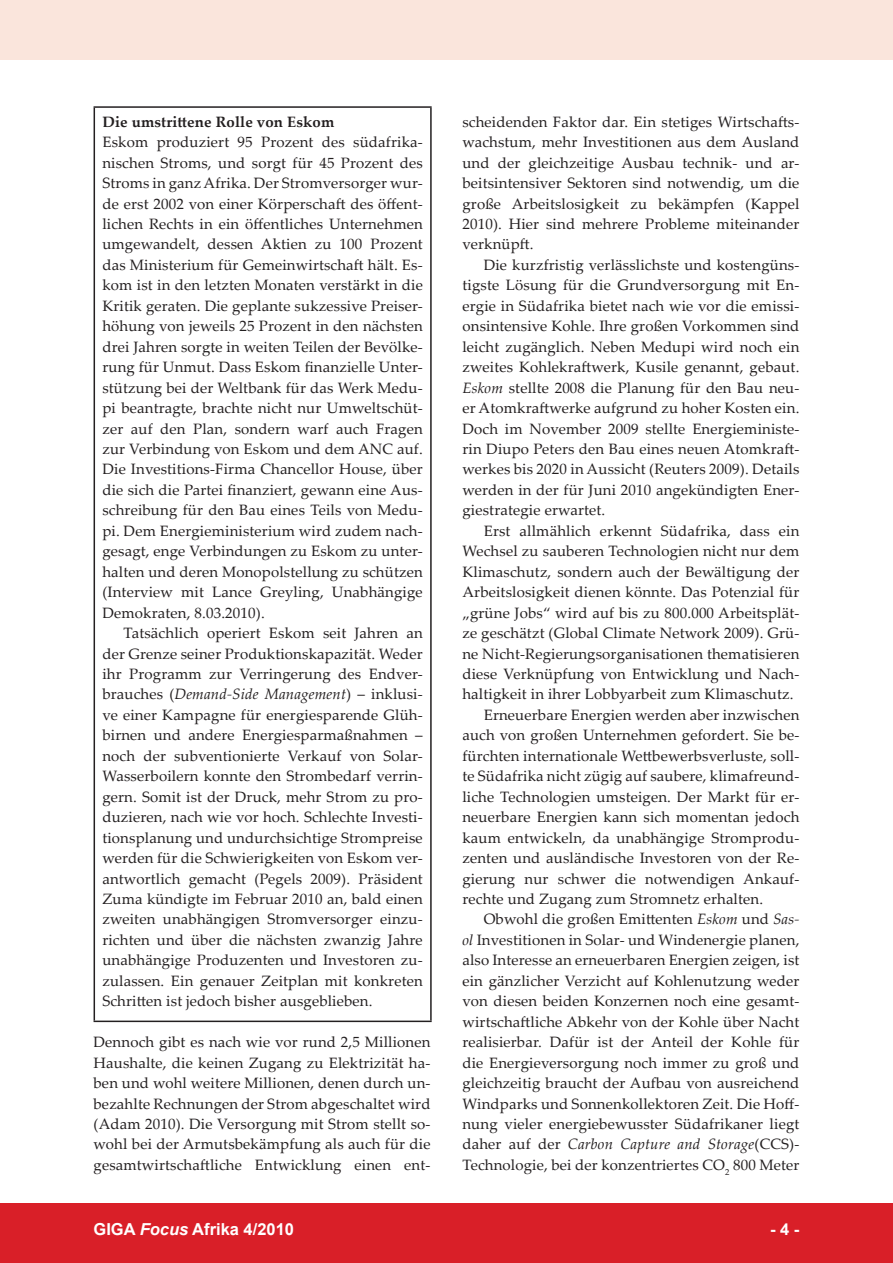
<style>
.page{position:relative;width:893px;height:1263px;background:#fff}
.page>*{position:absolute;margin:0;border:0;box-sizing:border-box;transform-origin:0 0}
.t1{font:700 16.5px "Arial";color:#fff}
.foc__text_fliesstext{font:15px/20.4px "Palatino Linotype";letter-spacing:.01em;color:#231f20;text-align:justify}
.foc__text_1__absatz{font:15px/20.4px "Palatino Linotype";letter-spacing:.01em;color:#231f20;text-align:justify}
.foc__text_1__absatz-2{font:700 15px "Palatino Linotype";letter-spacing:.01em;color:#231f20}
.s1{font-style:italic}
</style>
<div class="page">
<div style="left:0;top:1203px;width:893px;height:60px;background:#d91f28"></div>
<div style="left:0;top:0;width:893px;height:60px;background:#fae5dc"></div>
<hr style="left:94px;top:106px;width:338px;height:2px;background:#231f20">
<hr style="left:94px;top:108px;width:1px;height:912px;background:#231f20">
<hr style="left:430px;top:108px;width:2px;height:912px;background:#231f20">
<hr style="left:94px;top:1020px;width:338px;height:2px;background:#231f20">
<p class="foc__text_1__absatz-2" style="left:102px;top:111px;width:233px">Die umstrittene Rolle von Eskom</p>
<p class="foc__text_1__absatz" style="left:102px;top:131px;width:322px">Eskom produziert 95 Prozent des südafrika&shy;nischen Stroms, und sorgt für 45 Prozent des Stroms in ganz Afrika. Der Stromversorger wur&shy;de erst 2002 von einer Körperschaft des öffent&shy;lichen Rechts in ein öffentliches Unternehmen umgewandelt, dessen Aktien zu 100 Prozent das Ministerium für Gemeinwirtschaft hält. Es&shy;kom ist in den letzten Monaten verstärkt in die Kritik geraten. Die geplante sukzessive Preiser&shy;höhung von jeweils 25 Prozent in den nächsten drei Jahren sorgte in weiten Teilen der Bevölke&shy;rung für Unmut. Dass Eskom finanzielle Unter&shy;stützung bei der Weltbank für das Werk Medu&shy;pi beantragte, brachte nicht nur Umweltschüt&shy;zer auf den Plan, sondern warf auch Fragen zur Verbindung von Eskom und dem ANC auf.<br>Die Investitions-Firma Chancellor House, über die sich die Partei finanziert, gewann eine Aus&shy;schreibung für den Bau eines Teils von Medu&shy;pi. Dem Energieministerium wird zudem nach&shy;gesagt, enge Verbindungen zu Eskom zu unter&shy;halten und deren Monopolstellung zu schützen (Interview mit Lance Greyling, Unabhängige Demokraten, 8.03.2010).</p>
<p class="foc__text_fliesstext" style="left:102px;top:622px;width:322px;text-indent:21px">Tatsächlich operiert Eskom seit Jahren an der Grenze seiner Produktionskapazität. Weder ihr Programm zur Verringerung des Endver&shy;brauches (<span class="s1">Demand-Side Management</span>) – inklusi&shy;ve einer Kampagne für energiesparende Glüh&shy;birnen und andere Energiesparmaßnahmen – noch der subventionierte Verkauf von Solar-Wasserboilern konnte den Strombedarf verrin&shy;gern. Somit ist der Druck, mehr Strom zu pro&shy;duzieren, nach wie vor hoch. Schlechte Investi&shy;tionsplanung und undurchsichtige Strompreise werden für die Schwierigkeiten von Eskom ver&shy;antwortlich gemacht (Pegels 2009). Präsident Zuma kündigte im Februar 2010 an, bald einen zweiten unabhängigen Stromversorger einzu&shy;richten und über die nächsten zwanzig Jahre unabhängige Produzenten und Investoren zu&shy;zulassen. Ein genauer Zeitplan mit konkreten Schritten ist jedoch bisher ausgeblieben.</p>
<p class="foc__text_1__absatz" style="left:94px;top:1031px;width:339px">Dennoch gibt es nach wie vor rund 2,5 Millionen Haushalte, die keinen Zugang zu Elektrizität ha&shy;ben und wohl weitere Millionen, denen durch un&shy;bezahlte Rechnungen der Strom abgeschaltet wird (Adam 2010). Die Versorgung mit Strom stellt so&shy;wohl bei der Armutsbekämpfung als auch für die gesamtwirtschaftliche Entwicklung einen ent-</p>
<p class="foc__text_1__absatz" style="left:462px;top:111px;width:338px">scheidenden Faktor dar. Ein stetiges Wirtschafts&shy;wachstum, mehr Investitionen aus dem Ausland und der gleichzeitige Ausbau technik- und ar&shy;beitsintensiver Sektoren sind notwendig, um die gro-ße Arbeitslosigkeit zu bekämpfen (Kappel 2010). Hier sind mehrere Probleme miteinander ver-knüpft.</p>
<p class="foc__text_fliesstext" style="left:462px;top:254px;width:338px;text-indent:21px">Die kurzfristig verlässlichste und kostengüns&shy;tigste Lösung für die Grundversorgung mit En&shy;ergie in Südafrika bietet nach wie vor die emissi&shy;onsintensive Kohle. Ihre großen Vorkommen sind leicht zugänglich. Neben Medupi wird noch ein zweites Kohlekraftwerk, Kusile genannt, gebaut.<br><span class="s1">Eskom</span> stellte 2008 die Planung für den Bau neu&shy;er Atomkraftwerke aufgrund zu hoher Kosten ein.<br>Doch im November 2009 stellte Energieministe&shy;rin Diupo Peters den Bau eines neuen Atomkraft&shy;werkes bis 2020 in Aussicht (Reuters 2009). Details werden in der für Juni 2010 angekündigten Ener&shy;giestrategie erwartet.</p>
<p class="foc__text_fliesstext" style="left:462px;top:520px;width:338px;text-indent:21px">Erst allmählich erkennt Südafrika, dass ein Wechsel zu sauberen Technologien nicht nur dem Klimaschutz, sondern auch der Bewältigung der Arbeitslosigkeit dienen könnte. Das Potenzial für „grüne Jobs“ wird auf bis zu 800.000 Arbeitsplät&shy;ze geschätzt (Global Climate Network 2009). Grü&shy;ne Nicht-Regierungsorganisationen thematisieren diese Verknüpfung von Entwicklung und Nach&shy;haltigkeit in ihrer Lobbyarbeit zum Klimaschutz.</p>
<p class="foc__text_fliesstext" style="left:462px;top:704px;width:338px;text-indent:21px">Erneuerbare Energien werden aber inzwischen auch von großen Unternehmen gefordert. Sie be&shy;fürchten internationale Wettbewerbsverluste, soll&shy;te Südafrika nicht zügig auf saubere, klimafreund&shy;liche Technologien umsteigen. Der Markt für er&shy;neuerbare Energien kann sich momentan jedoch kaum entwickeln, da unabhängige Stromprodu&shy;zenten und ausländische Investoren von der Re&shy;gierung nur schwer die notwendigen Ankauf&shy;rechte und Zugang zum Stromnetz erhalten.</p>
<p class="foc__text_fliesstext" style="left:462px;top:908px;width:339px;text-indent:21px">Obwohl die großen Emittenten <span class="s1">Eskom</span> und <span class="s1">Sas&shy;ol</span> Investitionen in Solar- und Windenergie planen, also Interesse an erneuerbaren Energien zeigen, ist ein gänzlicher Verzicht auf Kohlenutzung weder von diesen beiden Konzernen noch eine gesamt&shy;wirtschaftliche Abkehr von der Kohle über Nacht realisierbar. Dafür ist der Anteil der Kohle für die Energieversorgung noch immer zu groß und gleichzeitig braucht der Aufbau von ausreichend Windparks und Sonnenkollektoren Zeit. Die Hoff&shy;nung vieler energiebewusster Südafrikaner liegt daher auf der <span class="s1">Carbon Capture and Storage</span>(CCS)- Technologie, bei der konzentriertes CO<sub>2</sub> 800 Meter</p>
<p class="t1" style="left:94px;top:1218px;width:202px">GIGA <span class="s1">Focus</span> Afrika 4/2010</p>
<p class="t1" style="left:770px;top:1218px;width:31px">- -</p>
</div>
